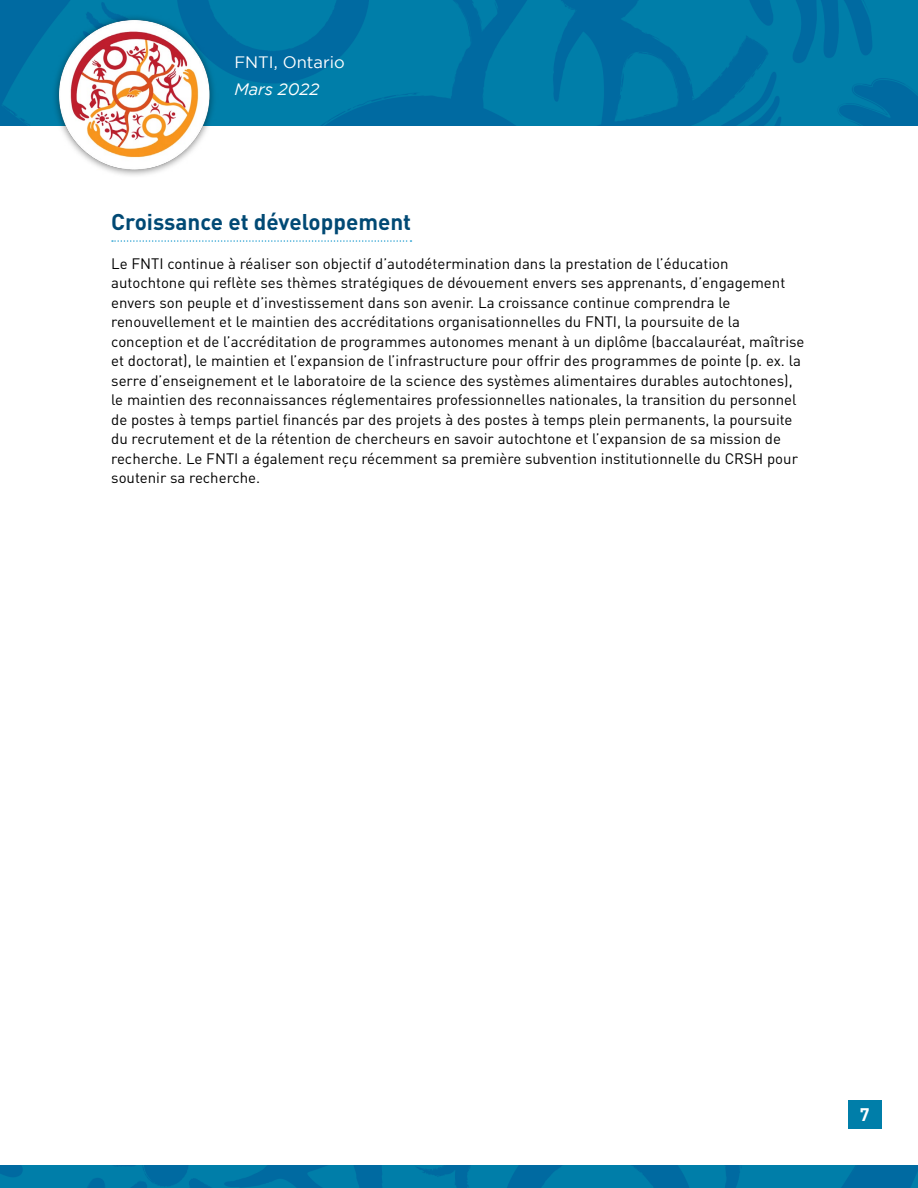
<style>
.page{position:relative;width:918px;height:1188px;background:#fff}
.page>*{position:absolute;margin:0;border:0;box-sizing:border-box;transform-origin:0 0}
.Headers{font:700 22.5px "DIN Pro";color:#004974}
.t1{font:700 18px "DIN Pro";color:#fff}
.t2{font:16.5px "Gotham";color:#fff}
.t3{font:italic 16.5px "Gotham";color:#fff}
.Body_Text{font:15px/19.5px "DIN Pro";color:#000}
</style>
<div class="page">
<img style="left:0;top:0;width:918px;height:126px">
<img style="left:0;top:1165px;width:918px;height:23px">
<div style="left:848px;top:1100px;width:33px;height:29px;background:#007ea9"></div>
<img style="left:53px;top:0;width:175px;height:176px">
<svg style="left:112px;top:240px;width:300px;height:2px"></svg>
<p class="t2" style="left:234px;top:53px;width:112px">FNTI, Ontario</p>
<p class="t3" style="left:234px;top:80px;width:86px">Mars 2022</p>
<p class="Headers" style="left:111px;top:206px;width:302px">Croissance et développement</p>
<p class="Body_Text" style="left:111px;top:253px;width:695px">Le FNTI continue à réaliser son objectif d’autodétermination dans la prestation de l’éducation autochtone qui reflète ses thèmes stratégiques de dévouement envers ses apprenants, d’engagement envers son peuple et d’investissement dans son avenir. La croissance continue comprendra le renouvellement et le maintien des accréditations organisationnelles du FNTI, la poursuite de la conception et de l’accréditation de programmes autonomes menant à un diplôme (baccalauréat, maîtrise et doctorat), le maintien et l’expansion de l’infrastructure pour offrir des programmes de pointe (p. ex. la serre d’enseignement et le laboratoire de la science des systèmes alimentaires durables autochtones), le maintien des reconnaissances réglementaires professionnelles nationales, la transition du personnel de postes à temps partiel financés par des projets à des postes à temps plein permanents, la poursuite du recrutement et de la rétention de chercheurs en savoir autochtone et l’expansion de sa mission de recherche. Le FNTI a également reçu récemment sa première subvention institutionnelle du CRSH pour soutenir sa recherche.</p>
<p class="t1" style="left:860px;top:1103px;width:11px">7</p>
</div>
